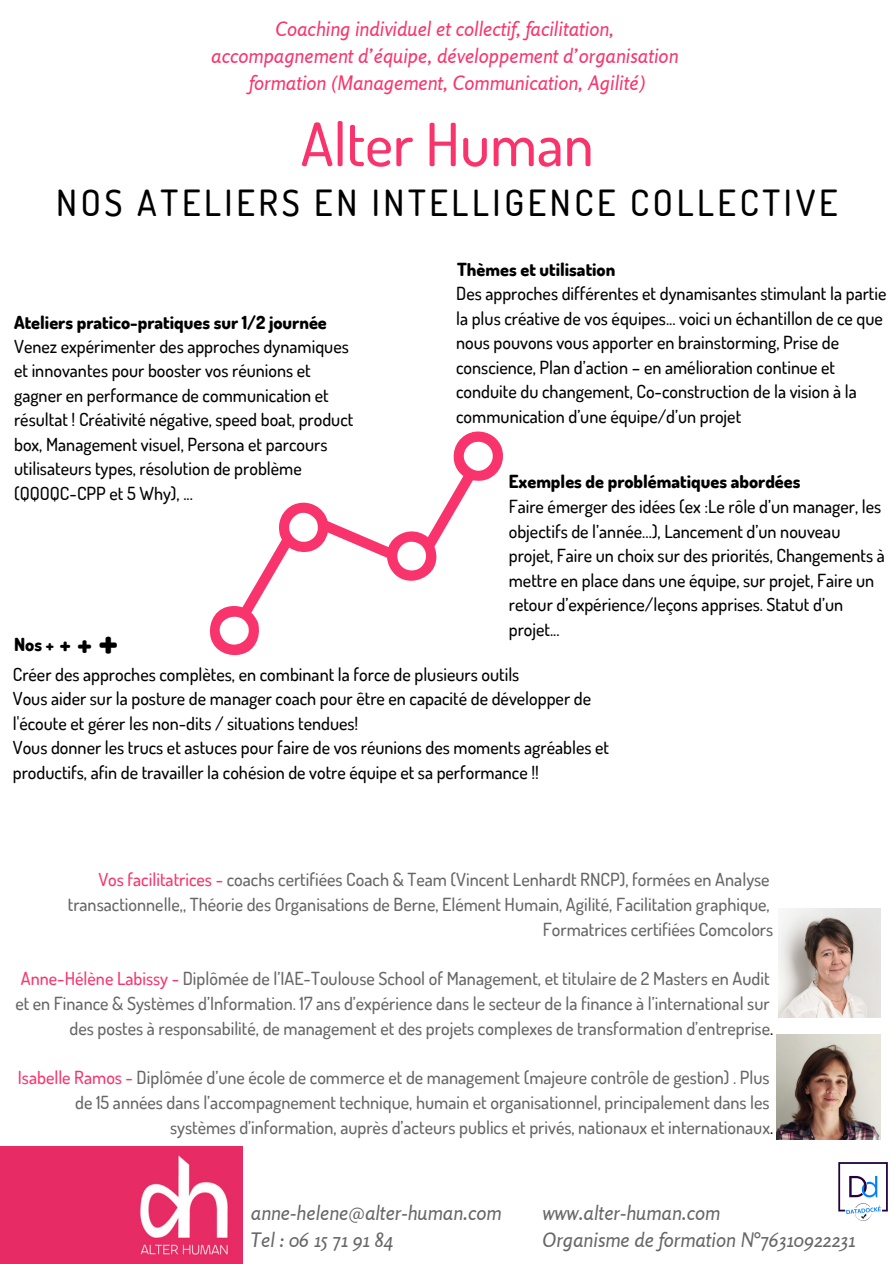
<style>
.page{position:relative;width:894px;height:1264px;background:#fff}
.page>*{position:absolute;margin:0;border:0;box-sizing:border-box;transform-origin:0 0}
.t1{font:500 59.55px "Dosis";color:#f9346c}
.t2{font:500 36px "Dosis";letter-spacing:.1em;color:#000}
.t3{font:italic 19.8px/27px "Rosario";color:#f9346c;text-align:center}
.t4{font:italic 19.8px/27px "Rosario";color:#666}
.t5{font:500 18px/24.5px "Dosis";color:#000}
.t6{font:500 18px/24.8px "Dosis";color:#666;text-align:right}
.t7{font:800 18px "Dosis";color:#000}
.s1{font-size:24px}
.s2{font-size:31.5px}
.s3{font-size:42px}
.s4{color:#f9346c}
.s5{color:#000}
</style>
<div class="page">
<img style="left:778px;top:908px;width:102px;height:109px">
<img style="left:838px;top:1162px;width:50px;height:59px">
<img style="left:776px;top:1034px;width:104px;height:105px">
<svg style="left:209px;top:431px;width:294px;height:225px"></svg>
<img style="left:0;top:1146px;width:242px;height:117px">
<p class="t3" style="left:211px;top:15px;width:468px">Coaching individuel et collectif, facilitation, accompagnement d’équipe, développement d’organisation formation (Management, Communication, Agilité)</p>
<h1 class="t1" style="left:301px;top:105px;width:294px">Alter Human</h1>
<h2 class="t2" style="left:56px;top:179px;width:782px">NOS ATELIERS EN INTELLIGENCE COLLECTIVE</h2>
<p class="t7" style="left:14px;top:310px;width:314px">Ateliers pratico-pratiques sur 1/2 journée</p>
<p class="t5" style="left:14px;top:333px;width:341px">Venez expérimenter des approches dynamiques et innovantes pour booster vos réunions et gagner en performance de communication et résultat ! Créativité négative, speed boat, product box, Management visuel, Persona et parcours utilisateurs types, résolution de problème (QQOQC-CPP et 5 Why), ...</p>
<p class="t7" style="left:14px;top:632px;width:105px">Nos+ <span class="s1">+</span><span class="s2">+</span><span class="s3">+</span></p>
<p class="t7" style="left:457px;top:257px;width:160px">Thèmes et utilisation</p>
<p class="t5" style="left:456px;top:281px;width:432px">Des approches différentes et dynamisantes stimulant la partie la plus créative de vos équipes... voici un échantillon de ce que nous pouvons vous apporter en brainstorming, Prise de conscience, Plan d’action – en amélioration continue et conduite du changement, Co-construction de la vision à la communication d’une équipe/d’un projet</p>
<p class="t7" style="left:508px;top:469px;width:293px">Exemples de problématiques abordées</p>
<p class="t5" style="left:508px;top:494px;width:377px">Faire émerger des idées (ex :Le rôle d’un manager, les objectifs de l’année…), Lancement d’un nouveau projet, Faire un choix sur des priorités, Changements à mettre en place dans une équipe, sur projet, Faire un retour d’expérience/leçons apprises. Statut d’un projet...</p>
<p class="t5" style="left:13px;top:661px;width:597px">Créer des approches complètes, en combinant la force de plusieurs outils<br>Vous aider sur la posture de manager coach pour être en capacité de développer de l'écoute et gérer les non-dits / situations tendues!<br>Vous donner les trucs et astuces pour faire de vos réunions des moments agréables et productifs, afin de travailler la cohésion de votre équipe et sa performance !!</p>
<p class="t6" style="left:68px;top:866px;width:706px"><span class="s4">Vos facilitatrices -</span> coachs certifiées Coach &amp; Team (Vincent Lenhardt RNCP), formées en Analyse transactionnelle,, Théorie des Organisations de Berne, Elément Humain, Agilité, Facilitation graphique,<br>Formatrices certifiées Comcolors</p>
<p class="t6" style="left:15px;top:965px;width:759px"><span class="s4">Anne-Hélène Labissy -</span> Diplômée de l’IAE-Toulouse School of Management, et titulaire de 2 Masters en Audit et en Finance &amp; Systèmes d’Information. 17 ans d’expérience dans le secteur de la finance à l’international sur des postes à responsabilité, de management et des projets complexes de transformation d’entreprise<span class="s5">.</span></p>
<p class="t6" style="left:18px;top:1064px;width:756px"><span class="s4">Isabelle Ramos -</span> Diplômée d’une école de commerce et de management (majeure contrôle de gestion) . Plus de 15 années dans l’accompagnement technique, humain et organisationnel, principalement dans les systèmes d’information, auprès d’acteurs publics et privés, nationaux et internationaux<span class="s5">.</span></p>
<p class="t4" style="left:251px;top:1199px;width:252px">anne-helene@alter-human.com<br>Tel : 06 15 71 91 84</p>
<p class="t4" style="left:542px;top:1198px;width:314px">www.alter-human.com<br>Organisme de formation N°76310922231</p>
</div>
